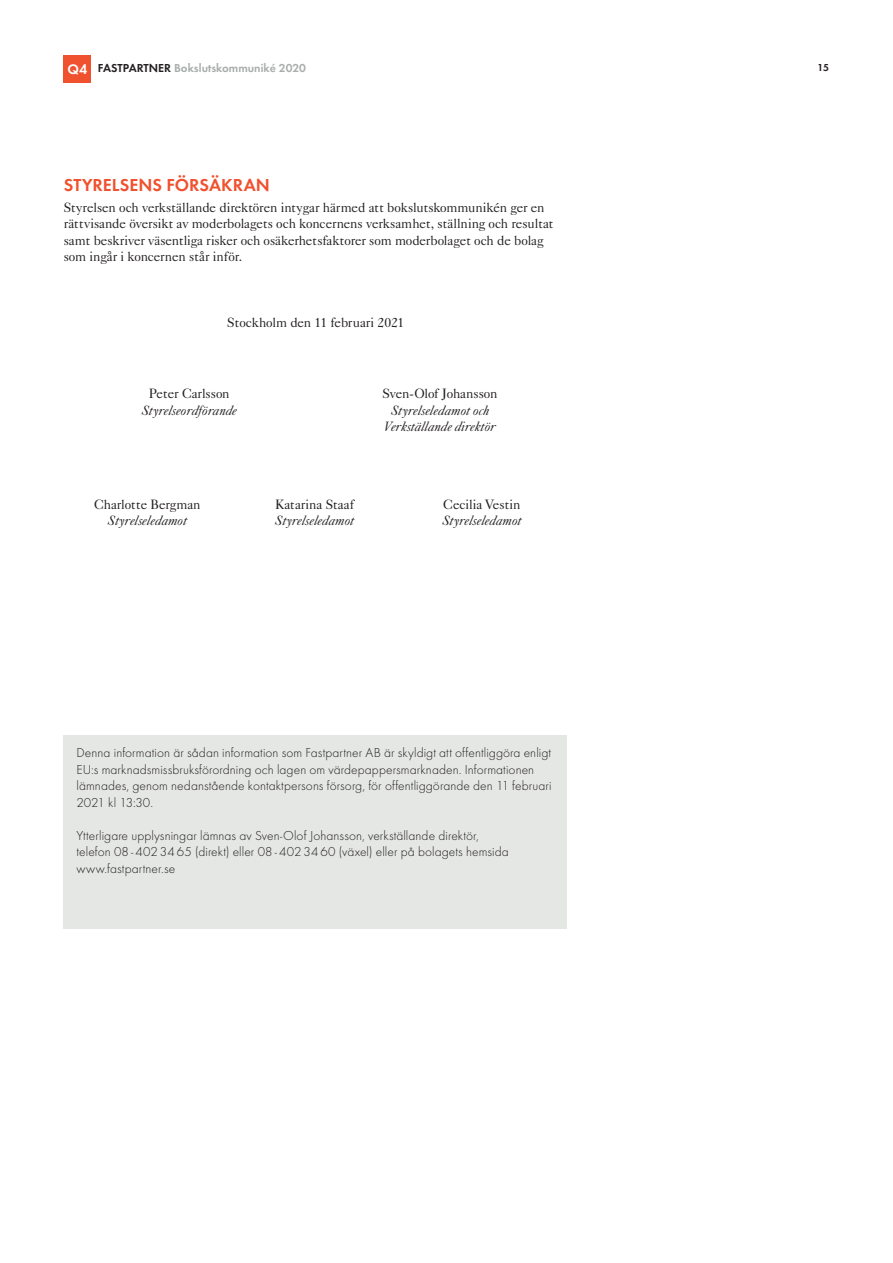
<style>
.page{position:relative;width:893px;height:1263px;background:#fff}
.page>*{position:absolute;margin:0;border:0;box-sizing:border-box;transform-origin:0 0}
.Röd_underrubrik{font:600 18px "Futura EFTU";color:#f0512e}
.Futura_bröd{font:300 13.5px/16.5px "Futura EFTU";letter-spacing:.005em;color:#231f20}
.Bröd{font:13.5px/16.5px "Caslon 540 BT";letter-spacing:-.005em;color:#231f20}
.Bröd-2{font:italic 13.5px "Caslon 540 BT";letter-spacing:.015em;color:#231f20}
.t1{font:600 12px "Futura EFTU";color:#a8adac}
.t2{font:600 10.5px "Futura EFTU";color:#231f20}
.s1{font-size:14.4px;color:#fff}
.s2{color:#231f20}
</style>
<div class="page">
<div style="left:64px;top:55px;width:27px;height:27px;background:#f0512e"></div>
<div style="left:64px;top:735px;width:503px;height:193px;background:#e5e7e5"></div>
<p class="t1" style="left:68px;top:61px;width:240px"><span class="s1">Q4</span> <span class="s2">FASTPARTNER</span> Bokslutskommuniké 2020</p>
<p class="t2" style="left:817px;top:61px;width:13px">15</p>
<p class="Röd_underrubrik" style="left:64px;top:174px;width:207px">STYRELSENS FÖRSÄKRAN</p>
<p class="Bröd" style="left:64px;top:199px;width:491px">Styrelsen och verkställande direktören intygar härmed att bokslutskommunikén ger en rättvisande översikt av moderbolagets och koncernens verksamhet, ställning och resultat samt beskriver väsentliga risker och osäkerhetsfaktorer som moderbolaget och de bolag som ingår i koncernen står inför.</p>
<p class="Bröd" style="left:227px;top:314px;width:178px">Stockholm den 11 februari 2021</p>
<p class="Bröd" style="left:149px;top:385px;width:82px">Peter Carlsson</p>
<p class="Bröd-2" style="left:141px;top:402px;width:97px">Styrelseordförande</p>
<p class="Bröd" style="left:94px;top:496px;width:108px">Charlotte Bergman</p>
<p class="Bröd-2" style="left:108px;top:513px;width:81px">Styrelseledamot</p>
<p class="Bröd" style="left:275px;top:496px;width:81px">Katarina Staaf</p>
<p class="Bröd-2" style="left:275px;top:513px;width:81px">Styrelseledamot</p>
<p class="Bröd" style="left:383px;top:385px;width:116px">Sven-Olof Johansson</p>
<p class="Bröd-2" style="left:391px;top:402px;width:100px">Styrelseledamot och</p>
<p class="Bröd-2" style="left:384px;top:418px;width:113px">Verkställande direktör</p>
<p class="Bröd" style="left:443px;top:496px;width:79px">Cecilia Vestin</p>
<p class="Bröd-2" style="left:442px;top:513px;width:81px">Styrelseledamot</p>
<p class="Futura_bröd" style="left:77px;top:745px;width:476px">Denna information är sådan information som Fastpartner AB är skyldigt att offentliggöra enligt EU:s marknadsmissbruksförordning och lagen om värdepappersmarknaden. Informationen lämnades, genom nedanstående kontaktpersons försorg, för offentliggörande den 11 februari 2021 kl 13:30.</p>
<p class="Futura_bröd" style="left:77px;top:827px;width:434px">Ytterligare upplysningar lämnas av Sven-Olof Johansson, verkställande direktör, telefon 08 - 402 34 65 (direkt) eller 08 - 402 34 60 (växel) eller på bolagets hemsida www.fastpartner.se</p>
</div>
